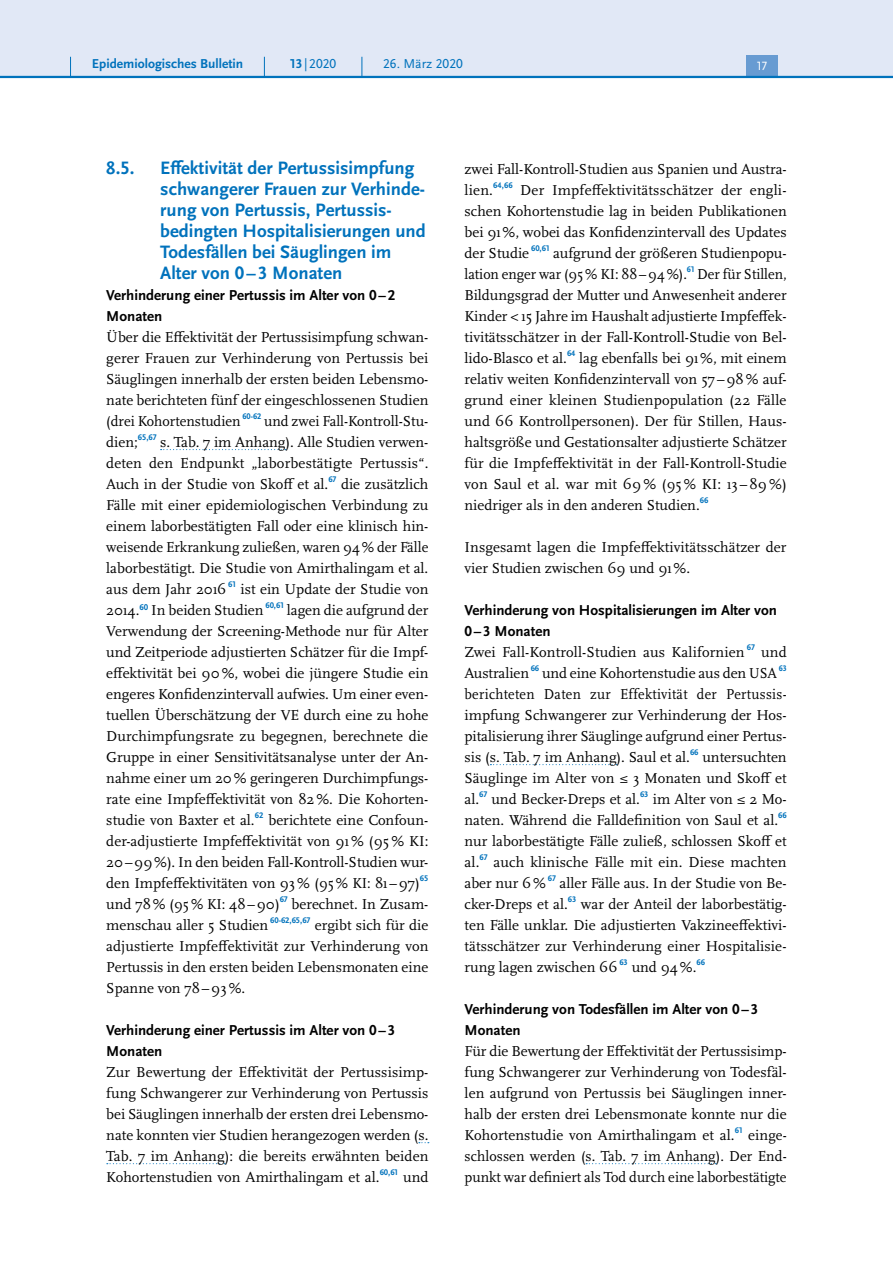
<style>
.page{position:relative;width:893px;height:1263px;background:#fff}
.page>*{position:absolute;margin:0;border:0;box-sizing:border-box;transform-origin:0 0}
.t1{font:700 18.75px/21px "Scala Sans Pro";color:#0072bc}
.P_-_Fließtext{font:15px/21px "Scala Pro";color:#000;text-align:justify}
.t2{font:700 15px/21px "Scala Sans Pro";color:#000}
.t3{font:700 13.5px "Scala Sans Pro";color:#0072bc}
.t4{font:13.5px "Scala Sans Pro";color:#0072bc}
.t5{font:12.45px "Scala Sans Pro";color:#fff}
.s1{font-weight:700}
</style>
<div class="page">
<svg style="left:161px;top:449px;width:125px;height:1px"></svg>
<svg style="left:107px;top:1163px;width:118px;height:1px"></svg>
<svg style="left:490px;top:764px;width:127px;height:1px"></svg>
<svg style="left:586px;top:1163px;width:130px;height:1px"></svg>
<div style="left:0;top:0;width:893px;height:77px;background:#e1e8f6"></div>
<div style="left:746px;top:55px;width:32px;height:21px;background:#679bd2"></div>
<hr style="left:0;top:76px;width:893px;height:2px;background:#0072bc">
<svg style="left:70px;top:57px;width:1px;height:19px"></svg>
<svg style="left:264px;top:57px;width:1px;height:19px"></svg>
<svg style="left:362px;top:57px;width:1px;height:19px"></svg>
<p class="t3" style="left:92px;top:55px;width:153px">Epidemiologisches Bulletin</p>
<p class="t4" style="left:290px;top:55px;width:47px"><span class="s1">13</span>|2020</p>
<p class="t4" style="left:383px;top:55px;width:81px">26. März 2020</p>
<p class="t5" style="left:757px;top:59px;width:12px">17</p>
<h3 class="t1" style="left:106px;top:157px;width:30px">8.5.</h3>
<h3 class="t1" style="left:160px;top:157px;width:267px">Effektivität der Pertussisimpfung schwangerer Frauen zur Verhinde&shy;rung von Pertussis, Pertussis&shy;bedingten Hospitalisierungen und<br>Todesfällen bei Säuglingen im<br>Alter von 0–3 Monaten</h3>
<h5 class="t2" style="left:106px;top:284px;width:291px">Verhinderung einer Pertussis im Alter von 0–2<br>Monaten</h5>
<p class="P_-_Fließtext" style="left:106px;top:326px;width:324px">Über die Effektivität der Pertussisimpfung schwan&shy;gerer Frauen zur Verhinderung von Pertussis bei Säuglingen innerhalb der ersten beiden Lebensmo&shy;nate berichteten fünf der eingeschlossenen Studien (drei Kohortenstudien <sup>60-62</sup> und zwei Fall-Kontroll-Stu&shy;dien;<sup>65,67</sup> s. Tab. 7 im Anhang). Alle Studien verwen&shy;deten den Endpunkt „laborbestätigte Pertussis“.<br>Auch in der Studie von Skoff et al.<sup>67</sup> die zusätzlich Fälle mit einer epidemiologischen Verbindung zu einem laborbestätigten Fall oder eine klinisch hin&shy;weisende Erkrankung zuließen, waren 94% der Fälle laborbestätigt. Die Studie von Amirthalingam et al. aus dem Jahr 2016 <sup>61</sup> ist ein Update der Studie von 2014.<sup>60</sup> In beiden Studien <sup>60,61</sup> lagen die aufgrund der Verwendung der Screening-Methode nur für Alter und Zeitperiode adjustierten Schätzer für die Impf&shy;effektivität bei 90%, wobei die jüngere Studie ein engeres Konfidenzintervall aufwies. Um einer even&shy;tuellen Überschätzung der VE durch eine zu hohe Durchimpfungsrate zu begegnen, berechnete die Gruppe in einer Sensitivitätsanalyse unter der An&shy;nahme einer um 20% geringeren Durchimpfungs&shy;rate eine Impfeffektivität von 82%. Die Kohorten&shy;studie von Baxter et al.<sup>62</sup> berichtete eine Confoun&shy;der-adjustierte Impfeffektivität von 91% (95% KI:<br>20–99%). In den beiden Fall-Kontroll-Studien wur&shy;den Impfeffektivitäten von 93% (95% KI: 81 –97)<sup>65 </sup>und 78% (95% KI: 48–90)<sup>67</sup> berechnet. In Zusam&shy;menschau aller 5 Studien <sup>60-62,65,67</sup> ergibt sich für die adjustierte Impfeffektivität zur Verhinderung von Pertussis in den ersten beiden Lebensmonaten eine Spanne von 78–93%.</p>
<h5 class="t2" style="left:106px;top:1019px;width:291px">Verhinderung einer Pertussis im Alter von 0–3<br>Monaten</h5>
<p class="P_-_Fließtext" style="left:106px;top:1061px;width:324px">Zur Bewertung der Effektivität der Pertussisimp&shy;fung Schwangerer zur Verhinderung von Pertussis bei Säuglingen innerhalb der ersten drei Lebensmo&shy;nate konnten vier Studien herangezogen werden (s.<br>Tab. 7 im Anhang): die bereits erwähnten beiden Kohortenstudien von Amirthalingam et al.<sup>60,61</sup> und</p>
<p class="P_-_Fließtext" style="left:465px;top:158px;width:324px">zwei Fall-Kontroll-Studien aus Spanien und Austra&shy;lien.<sup>64,66</sup> Der Impfeffektivitätsschätzer der engli&shy;schen Kohortenstudie lag in beiden Publikationen bei 91%, wobei das Konfidenzintervall des Updates der Studie <sup>60,61</sup> aufgrund der größeren Studienpopu&shy;lation enger war (95% KI: 88–94%).<sup>61</sup> Der für Stillen, Bildungsgrad der Mutter und Anwesenheit anderer Kinder &lt; 15 Jahre im Haushalt adjustierte Impfeffek&shy;tivitätsschätzer in der Fall-Kontroll-Studie von Bel&shy;lido-Blasco et al.<sup>64</sup> lag ebenfalls bei 91%, mit einem relativ weiten Konfidenzintervall von 57 –98% auf&shy;grund einer kleinen Studienpopulation (22 Fälle und 66 Kontrollpersonen). Der für Stillen, Haus&shy;haltsgröße und Gestationsalter adjustierte Schätzer für die Impfeffektivität in der Fall-Kontroll-Studie von Saul et al. war mit 69% (95% KI: 13 – 89%) niedriger als in den anderen Studien.<sup>66</sup></p>
<p class="P_-_Fließtext" style="left:465px;top:536px;width:323px">Insgesamt lagen die Impfeffektivitätsschätzer der vier Studien zwischen 69 und 91%.</p>
<h5 class="t2" style="left:465px;top:599px;width:314px">Verhinderung von Hospitalisierungen im Alter von<br>0 – 3 Monaten</h5>
<p class="P_-_Fließtext" style="left:465px;top:641px;width:324px">Zwei Fall-Kontroll-Studien aus Kalifornien <sup>67</sup> und Australien <sup>66</sup> und eine Kohortenstudie aus den USA <sup>63 </sup>berichteten Daten zur Effektivität der Pertussis&shy;impfung Schwangerer zur Verhinderung der Hos&shy;pitalisierung ihrer Säuglinge aufgrund einer Pertus&shy;sis (s. Tab. 7 im Anhang). Saul et al.<sup>66</sup> untersuchten Säuglinge im Alter von ≤ 3 Monaten und Skoff et al.<sup>67</sup> und Becker-Dreps et al.<sup>63</sup> im Alter von ≤ 2 Mo&shy;naten. Während die Falldefinition von Saul et al.<sup>66 </sup>nur laborbestätigte Fälle zuließ, schlossen Skoff et al.<sup>67</sup> auch klinische Fälle mit ein. Diese machten aber nur 6% <sup>67</sup> aller Fälle aus. In der Studie von Be&shy;cker-Dreps et al.<sup>63</sup> war der Anteil der laborbestätig&shy;ten Fälle unklar. Die adjustierten Vakzineeffektivi&shy;tätsschätzer zur Verhinderung einer Hospitalisie&shy;rung lagen zwischen 66 <sup>63</sup> und 94%.<sup>66</sup></p>
<h5 class="t2" style="left:465px;top:998px;width:295px">Verhinderung von Todesfällen im Alter von 0 –3<br>Monaten</h5>
<p class="P_-_Fließtext" style="left:465px;top:1040px;width:324px">Für die Bewertung der Effektivität der Pertussisimp&shy;fung Schwangerer zur Verhinderung von Todesfäl&shy;len aufgrund von Pertussis bei Säuglingen inner&shy;halb der ersten drei Lebensmonate konnte nur die Kohortenstudie von Amirthalingam et al.<sup>61</sup> einge&shy;schlossen werden (s. Tab. 7 im Anhang). Der End&shy;punkt war definiert als Tod durch eine laborbestätigte</p>
</div>
